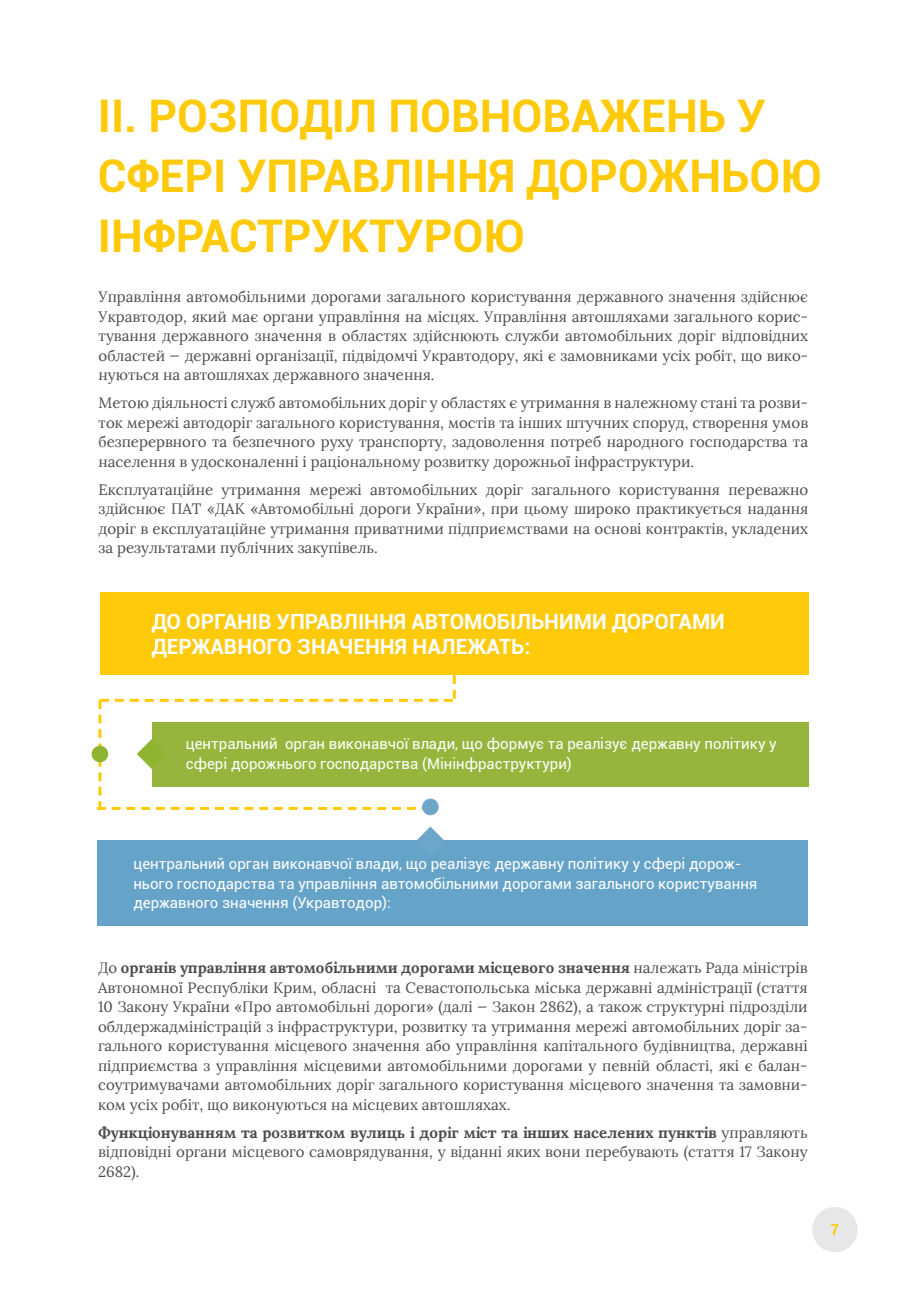
<style>
.page{position:relative;width:906px;height:1289px;background:#fff}
.page>*{position:absolute;margin:0;border:0;box-sizing:border-box;transform-origin:0 0}
.Заголовок{font:700 45px/60px "Roboto";color:#feca0a}
.Подзаголовок_2{font:700 21px/25.2px "Roboto";color:#fff}
.Текст_основной{font:15px/19.5px "Lora";color:#4b4c4d;text-align:justify}
.Подзаголовок_2-2{font:15px/19.5px "Roboto";color:#fff}
.t1{font:700 15px "Roboto";color:#feca0a}
.s1{font-weight:700}
</style>
<div class="page">
<div style="left:812px;top:1206px;width:45px;height:46px;background:#e6e7e9;border-radius:50%"></div>
<div style="left:100px;top:593px;width:708px;height:82px;background:#feca0a"></div>
<div style="left:92px;top:745px;width:16px;height:17px;background:#8fb431;border-radius:50%"></div>
<div style="left:152px;top:722px;width:656px;height:64px;background:#95b53c"></div>
<div style="left:97px;top:840px;width:710px;height:85px;background:#66a3c8"></div>
<svg style="left:97px;top:675px;width:359px;height:135px"></svg>
<svg style="left:417px;top:826px;width:27px;height:14px"></svg>
<div style="left:422px;top:798px;width:17px;height:17px;background:#6ca6c9;border-radius:50%"></div>
<p class="Заголовок" style="left:98px;top:84px;width:726px">ІІ. РОЗПОДІЛ ПОВНОВАЖЕНЬ У<br>СФЕРІ УПРАВЛІННЯ ДОРОЖНЬОЮ<br>ІНФРАСТРУКТУРОЮ</p>
<p class="Текст_основной" style="left:99px;top:287px;width:711px">Управління автомобільними дорогами загального користування державного значення здійснює Укравтодор, який має органи управління на місцях. Управління автошляхами загального корис&shy;тування державного значення в областях здійснюють служби автомобільних доріг відповідних областей — державні організації, підвідомчі Укравтодору, які є замовниками усіх робіт, що вико&shy;нуються на автошляхах державного значення.</p>
<p class="Текст_основной" style="left:99px;top:393px;width:711px">Метою діяльності служб автомобільних доріг у областях є утримання в належному стані та розви&shy;ток мережі автодоріг загального користування, мостів та інших штучних споруд, створення умов безперервного та безпечного руху транспорту, задоволення потреб народного господарства та населення в удосконаленні і раціональному розвитку дорожньої інфраструктури.</p>
<p class="Текст_основной" style="left:99px;top:480px;width:711px">Експлуатаційне утримання мережі автомобільних доріг загального користування переважно здійснює ПАТ «ДАК «Автомобільні дороги України», при цьому широко практикується надання доріг в експлуатаційне утримання приватними підприємствами на основі контрактів, укладених за результатами публічних закупівель.</p>
<p class="Подзаголовок_2" style="left:152px;top:608px;width:574px">ДО ОРГАНІВ УПРАВЛІННЯ АВТОМОБІЛЬНИМИ ДОРОГАМИ<br>ДЕРЖАВНОГО ЗНАЧЕННЯ НАЛЕЖАТЬ:</p>
<p class="Подзаголовок_2-2" style="left:186px;top:733px;width:592px">центральний орган виконавчої влади, що формує та реалізує державну політику у сфері дорожнього господарства (Мінінфраструктури)</p>
<p class="Подзаголовок_2-2" style="left:133px;top:853px;width:625px">центральний орган виконавчої влади, що реалізує державну політику у сфері дорож&shy;нього господарства та управління автомобільними дорогами загального користування державного значення (Укравтодор):</p>
<p class="Текст_основной" style="left:98px;top:958px;width:711px">До <span class="s1">органів управління автомобільними дорогами місцевого значення</span> належать Рада міністрів Автономної Республіки Крим, обласні та Севастопольська міська державні адміністрації (стаття 10 Закону України «Про автомобільні дороги» (далі — Закон 2862), а також структурні підрозділи облдержадміністрацій з інфраструктури, розвитку та утримання мережі автомобільних доріг за&shy;гального користування місцевого значення або управління капітального будівництва, державні підприємства з управління місцевими автомобільними дорогами у певній області, які є балан&shy;соутримувачами автомобільних доріг загального користування місцевого значення та замовни&shy;ком усіх робіт, що виконуються на місцевих автошляхах.</p>
<p class="Текст_основной" style="left:98px;top:1122px;width:711px"><span class="s1">Функціонуванням та розвитком вулиць і доріг міст та інших населених пунктів</span> управляють відповідні органи місцевого самоврядування, у віданні яких вони перебувають (стаття 17 Закону 2682).</p>
<p class="t1" style="left:830px;top:1218px;width:10px">7</p>
</div>
